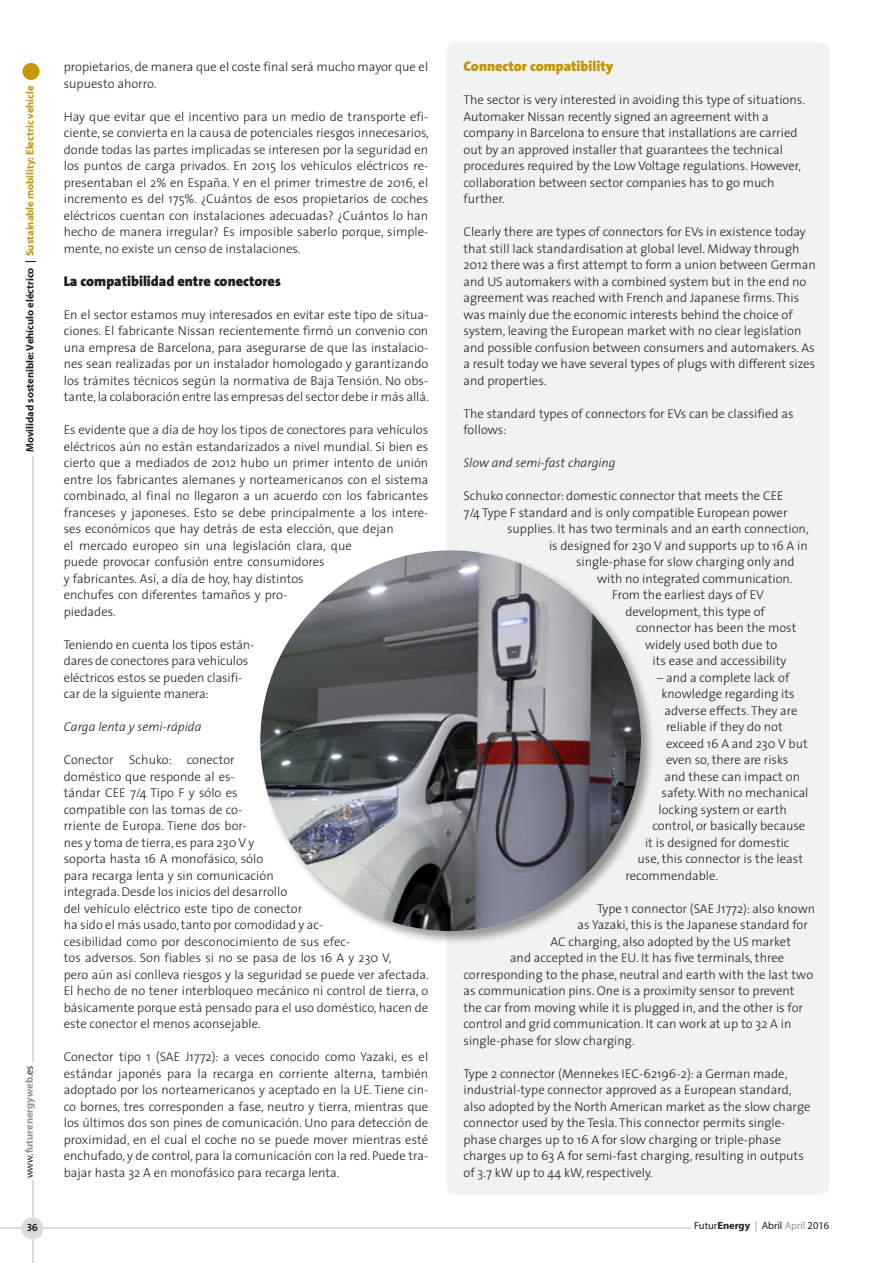
<style>
.page{position:relative;width:893px;height:1263px;background:#fff}
.page>*{position:absolute;margin:0;border:0;box-sizing:border-box;transform-origin:0 0}
.Ladillo_Texto_españo{font:900 14.25px "The Sans";color:#231f20}
.Ladillo_Texto{font:900 14.25px "The Sans";color:#c49608}
.Texto{font:300 12.75px/16.5px "The Sans";color:#231f20}
.Texto_ingles{font:300 12.75px/16.5px "The Sans";color:#231f20}
.Texto_ingles-2{font:italic 300 12.75px "The Sans";color:#231f20}
.Texto-2{font:italic 300 12.75px "The Sans";color:#231f20}
.t1{font:700 10.5px "Myriad";color:#231f20}
.t2{font:10.5px "Myriad";color:#231f20}
.t3{font:700 10.5px "Myriad";color:#939598}
.t4{font:10.5px "The Sans Bold Caps";color:#231f20}
.s1{color:#c49608}
.s2{font-weight:400;color:#231f20}
.s3{font-weight:700}
.s4{color:#8b9b92}
</style>
<div class="page">
<div style="left:23px;top:63px;width:17px;height:17px;background:#c49608;border-radius:50%"></div>
<hr style="left:32px;top:456px;width:1px;height:606px;background:#d7ddda">
<hr style="left:0;top:1228px;width:691px;height:1px;background:#d7ddda">
<hr style="left:32px;top:1180px;width:1px;height:83px;background:#d7ddda">
<div style="left:21px;top:1217px;width:22px;height:22px;background:#d7ddda;border-radius:50%"></div>
<div style="left:446px;top:43px;width:383px;height:1152px;background:#f0f3f2;border-radius:9px"></div>
<div style="left:258px;top:548px;width:397px;height:397px;background:#231f20;opacity:.45"></div>
<img style="left:260px;top:550px;width:381px;height:381px;border-radius:190px">
<p class="t1" style="left:24px;top:452px;width:368px;rotate:-90deg">Movilidad sostenible: Vehículo eléctrico | <span class="s1">Sustainable mobility: Electric vehicle</span></p>
<p class="t3" style="left:24px;top:1178px;width:114px;rotate:-90deg"><span class="s2">www.</span>futurenergyweb<span class="s2">.es</span></p>
<p class="Texto" style="left:64px;top:58px;width:366px">propietarios, de manera que el coste final será mucho mayor que el supuesto ahorro.</p>
<p class="Texto" style="left:64px;top:108px;width:367px;text-align:justify">Hay que evitar que el incentivo para un medio de transporte efi&shy;ciente, se convierta en la causa de potenciales riesgos innecesarios, donde todas las partes implicadas se interesen por la seguridad en los puntos de carga privados. En 2015 los vehículos eléctricos re&shy;presentaban el 2% en España. Y en el primer trimestre de 2016, el incremento es del 175%. ¿Cuántos de esos propietarios de coches eléctricos cuentan con instalaciones adecuadas? ¿Cuántos lo han hecho de manera irregular? Es imposible saberlo porque, simple&shy;mente, no existe un censo de instalaciones.</p>
<p class="Ladillo_Texto_españo" style="left:64px;top:269px;width:219px">La compatibilidad entre conectores</p>
<p class="Texto" style="left:64px;top:306px;width:367px;text-align:justify">En el sector estamos muy interesados en evitar este tipo de situa&shy;ciones. El fabricante Nissan recientemente firmó un convenio con una empresa de Barcelona, para asegurarse de que las instalacio&shy;nes sean realizadas por un instalador homologado y garantizando los trámites técnicos según la normativa de Baja Tensión. No obs&shy;tante, la colaboración entre las empresas del sector debe ir más allá.</p>
<p class="Texto" style="left:64px;top:421px;width:366px">Es evidente que a día de hoy los tipos de conectores para vehículos eléctricos aún no están estandarizados a nivel mundial. Si bien es cierto que a mediados de 2012 hubo un primer intento de unión entre los fabricantes alemanes y norteamericanos con el sistema combinado, al final no llegaron a un acuerdo con los fabricantes franceses y japoneses. Esto se debe principalmente a los intere&shy;ses económicos que hay detrás de esta elección, que dejan<br>el mercado europeo sin una legislación clara, que<br>puede provocar confusión entre consumidores<br>y fabricantes. Así, a día de hoy, hay distintos<br>enchufes con diferentes tamaños y pro-<br>piedades.</p>
<p class="Texto" style="left:64px;top:636px;width:192px">Teniendo en cuenta los tipos están&shy;dares de conectores para vehículos eléctricos estos se pueden clasifi&shy;car de la siguiente manera:</p>
<p class="Texto-2" style="left:64px;top:716px;width:139px">Carga lenta y semi-rápida</p>
<p class="Texto" style="left:64px;top:751px;width:367px">Conector Schuko: conector<br>doméstico que responde al es-<br>tándar CEE 7/4 Tipo F y sólo es<br>compatible con las tomas de co-<br>rriente de Europa. Tiene dos bor-<br>nes y toma de tierra, es para 230 V y<br>soporta hasta 16 A monofásico, sólo<br>para recarga lenta y sin comunicación<br>integrada. Desde los inicios del desarrollo<br>del vehículo eléctrico este tipo de conector<br>ha sido el más usado, tanto por comodidad y ac-<br>cesibilidad como por desconocimiento de sus efec-<br>tos adversos. Son fiables si no se pasa de los 16 A y 230 V,<br>pero aún así conlleva riesgos y la seguridad se puede ver afectada.<br>El hecho de no tener interbloqueo mecánico ni control de tierra, o básicamente porque está pensado para el uso doméstico, hacen de este conector el menos aconsejable.</p>
<p class="Texto" style="left:64px;top:1048px;width:366px;text-align:justify">Conector tipo 1 (SAE J1772): a veces conocido como Yazaki, es el estándar japonés para la recarga en corriente alterna, también adoptado por los norteamericanos y aceptado en la UE. Tiene cin&shy;co bornes, tres corresponden a fase, neutro y tierra, mientras que los últimos dos son pines de comunicación. Uno para detección de proximidad, en el cual el coche no se puede mover mientras esté enchufado, y de control, para la comunicación con la red. Puede tra&shy;bajar hasta 32 A en monofásico para recarga lenta.</p>
<p class="Ladillo_Texto" style="left:463px;top:54px;width:151px">Connector compatibility</p>
<p class="Texto_ingles" style="left:463px;top:91px;width:343px">The sector is very interested in avoiding this type of situations.<br>Automaker Nissan recently signed an agreement with a company in Barcelona to ensure that installations are carried out by an approved installer that guarantees the technical procedures required by the Low Voltage regulations. However, collaboration between sector companies has to go much further.</p>
<p class="Texto_ingles" style="left:463px;top:223px;width:354px">Clearly there are types of connectors for EVs in existence today that still lack standardisation at global level. Midway through 2012 there was a first attempt to form a union between German and US automakers with a combined system but in the end no agreement was reached with French and Japanese firms. This was mainly due the economic interests behind the choice of system, leaving the European market with no clear legislation and possible confusion between consumers and automakers. As a result today we have several types of plugs with different sizes and properties.</p>
<p class="Texto_ingles" style="left:463px;top:405px;width:332px">The standard types of connectors for EVs can be classified as follows:</p>
<p class="Texto_ingles-2" style="left:463px;top:452px;width:154px">Slow and semi-fast charging</p>
<p class="Texto_ingles" style="left:463px;top:487px;width:322px">Schuko connector: domestic connector that meets the CEE</p>
<p class="Texto_ingles" style="left:463px;top:504px;width:326px">7/4 Type F standard and is only compatible European power</p>
<p class="Texto_ingles" style="left:507px;top:520px;width:303px">supplies. It has two terminals and an earth connection,</p>
<p class="Texto_ingles" style="left:549px;top:537px;width:260px">is designed for 230 V and supports up to 16 A in</p>
<p class="Texto_ingles" style="left:576px;top:553px;width:220px">single-phase for slow charging only and</p>
<p class="Texto_ingles" style="left:597px;top:570px;width:197px">with no integrated communication.</p>
<p class="Texto_ingles" style="left:612px;top:586px;width:153px">From the earliest days of EV</p>
<p class="Texto_ingles" style="left:625px;top:603px;width:141px">development, this type of</p>
<p class="Texto_ingles" style="left:636px;top:619px;width:162px">connector has been the most</p>
<p class="Texto_ingles" style="left:645px;top:636px;width:134px">widely used both due to</p>
<p class="Texto_ingles" style="left:652px;top:652px;width:135px">its ease and accessibility</p>
<p class="Texto_ingles" style="left:657px;top:669px;width:134px">– and a complete lack of</p>
<p class="Texto_ingles" style="left:661px;top:685px;width:135px">knowledge regarding its</p>
<p class="Texto_ingles" style="left:664px;top:702px;width:134px">adverse effects. They are</p>
<p class="Texto_ingles" style="left:666px;top:718px;width:118px">reliable if they do not</p>
<p class="Texto_ingles" style="left:666px;top:735px;width:143px">exceed 16 A and 230 V but</p>
<p class="Texto_ingles" style="left:666px;top:751px;width:124px">even so, there are risks</p>
<p class="Texto_ingles" style="left:664px;top:768px;width:137px">and these can impact on</p>
<p class="Texto_ingles" style="left:661px;top:784px;width:149px">safety. With no mechanical</p>
<p class="Texto_ingles" style="left:658px;top:801px;width:130px">locking system or earth</p>
<p class="Texto_ingles" style="left:652px;top:817px;width:154px">control, or basically because</p>
<p class="Texto_ingles" style="left:645px;top:834px;width:146px">it is designed for domestic</p>
<p class="Texto_ingles" style="left:637px;top:850px;width:167px">use, this connector is the least</p>
<p class="Texto_ingles" style="left:625px;top:867px;width:94px">recommendable.</p>
<p class="Texto_ingles" style="left:597px;top:900px;width:220px">Type 1 connector (SAE J1772): also known</p>
<p class="Texto_ingles" style="left:577px;top:916px;width:232px">as Yazaki, this is the Japanese standard for</p>
<p class="Texto_ingles" style="left:550px;top:933px;width:242px">AC charging, also adopted by the US market</p>
<p class="Texto_ingles" style="left:510px;top:949px;width:276px">and accepted in the EU. It has five terminals, three</p>
<p class="Texto_ingles" style="left:463px;top:966px;width:351px">corresponding to the phase, neutral and earth with the last two</p>
<p class="Texto_ingles" style="left:463px;top:982px;width:332px">as communication pins. One is a proximity sensor to prevent</p>
<p class="Texto_ingles" style="left:463px;top:999px;width:341px">the car from moving while it is plugged in, and the other is for</p>
<p class="Texto_ingles" style="left:463px;top:1015px;width:329px">control and grid communication. It can work at up to 32 A in</p>
<p class="Texto_ingles" style="left:463px;top:1032px;width:173px">single-phase for slow charging.</p>
<p class="Texto_ingles" style="left:463px;top:1065px;width:348px">Type 2 connector (Mennekes IEC-62196-2): a German made, industrial-type connector approved as a European standard, also adopted by the North American market as the slow charge connector used by the Tesla. This connector permits single&shy;phase charges up to 16 A for slow charging or triple-phase charges up to 63 A for semi-fast charging, resulting in outputs of 3.7 kW up to 44 kW, respectively.</p>
<p class="t4" style="left:27px;top:1219px;width:13px">36</p>
<p class="t2" style="left:694px;top:1220px;width:137px">Futur<span class="s3">Energy</span> <span class="s4">|</span> Abril <span class="s4">April</span> 2016</p>
</div>
